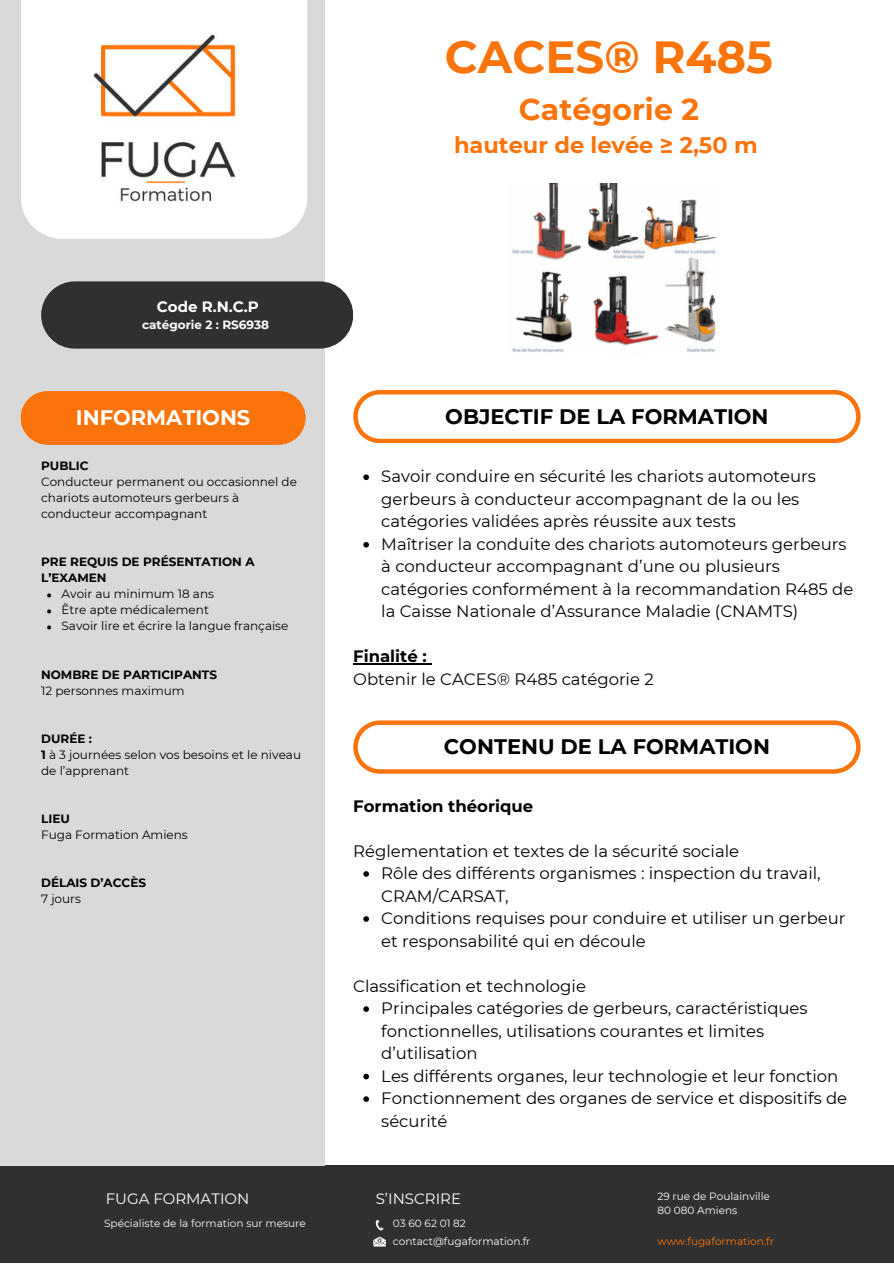
<style>
.page{position:relative;width:894px;height:1264px;background:#fff}
.page>*{position:absolute;margin:0;border:0;box-sizing:border-box;transform-origin:0 0}
.t1{font:700 45px "Montserrat";color:#fa740b}
.t2{font:700 30px "Montserrat";color:#fa740b}
.t3{font:700 22.5px "Montserrat";color:#fa740b}
.t4{font:700 21px "Montserrat";color:#000}
.t5{font:700 21px "Montserrat";color:#fff}
.t6{font:16.5px/22.5px "Montserrat";color:#000}
.t7{font:700 16.5px "Montserrat";color:#000}
.t8{font:15px "Montserrat";color:#fff}
.t9{font:700 15px "Montserrat";color:#fff}
.t10{font:12px/16px "Montserrat";color:#000}
.t11{font:700 12px/16px "Montserrat";color:#000}
.t12{font:700 12px "Montserrat";color:#fff}
.t13{font:10.5px "Montserrat";color:#fff}
.t14{font:10.5px "Montserrat";color:#fa740b}
.s1{font-weight:700}
</style>
<div class="page">
<div style="left:0;top:1165px;width:893px;height:98px;background:#303030"></div>
<div style="left:0;top:0;width:324px;height:1165px;background:#d9d9d9"></div>
<div style="left:41px;top:281px;width:312px;height:67px;background:#303030;border-radius:34px"></div>
<svg style="left:375px;top:1220px;width:8px;height:10px"></svg>
<svg style="left:373px;top:1236px;width:12px;height:10px"></svg>
<div style="left:21px;top:0;width:286px;height:239px;background:#fff"></div>
<img style="left:76px;top:32px;width:176px;height:176px">
<svg style="left:353px;top:390px;width:507px;height:53px"></svg>
<div style="left:21px;top:391px;width:284px;height:53px;background:#fa740b"></div>
<img style="left:512px;top:183px;width:205px;height:169px">
<svg style="left:363px;top:474px;width:6px;height:6px"></svg>
<svg style="left:363px;top:542px;width:6px;height:5px"></svg>
<hr style="left:353px;top:663px;width:73px;height:1px;background:#000">
<svg style="left:47px;top:593px;width:4px;height:4px"></svg>
<svg style="left:47px;top:609px;width:4px;height:4px"></svg>
<svg style="left:47px;top:625px;width:4px;height:4px"></svg>
<svg style="left:353px;top:720px;width:507px;height:53px"></svg>
<svg style="left:363px;top:871px;width:6px;height:5px"></svg>
<svg style="left:363px;top:916px;width:6px;height:5px"></svg>
<svg style="left:363px;top:1006px;width:6px;height:5px"></svg>
<svg style="left:363px;top:1073px;width:6px;height:6px"></svg>
<svg style="left:363px;top:1096px;width:6px;height:5px"></svg>
<p class="t9" style="left:157px;top:297px;width:103px">Code R.N.C.P</p>
<h1 class="t12" style="left:142px;top:317px;width:128px">catégorie 2 : RS6938</h1>
<p class="t1" style="left:445px;top:29px;width:329px">CACES® R485</p>
<p class="t2" style="left:518px;top:91px;width:182px">Catégorie 2</p>
<p class="t3" style="left:454px;top:131px;width:305px">hauteur de levée ≥ 2,50 m</p>
<p class="t5" style="left:76px;top:404px;width:176px">INFORMATIONS</p>
<p class="t4" style="left:445px;top:403px;width:325px">OBJECTIF DE LA FORMATION</p>
<p class="t11" style="left:41px;top:458px;width:49px">PUBLIC</p>
<h2 class="t10" style="left:41px;top:474px;width:257px">Conducteur permanent ou occasionnel de chariots automoteurs gerbeurs à conducteur accompagnant</h2>
<p class="t11" style="left:41px;top:554px;width:215px">PRE REQUIS DE PRÉSENTATION A<br>L’EXAMEN</p>
<p class="t10" style="left:62px;top:586px;width:154px">Avoir au minimum 18 ans</p>
<p class="t10" style="left:62px;top:602px;width:149px">Être apte médicalement</p>
<h1 class="t10" style="left:62px;top:618px;width:228px">Savoir lire et écrire la langue française</h1>
<p class="t11" style="left:41px;top:666px;width:177px">NOMBRE DE PARTICIPANTS</p>
<p class="t10" style="left:41px;top:682px;width:145px">12 personnes maximum</p>
<h5 class="t11" style="left:41px;top:730px;width:52px">DURÉE :</h5>
<h1 class="t10" style="left:41px;top:746px;width:261px"><span class="s1">1</span> à 3 journées selon vos besoins et le niveau de l’apprenant</h1>
<h4 class="t11" style="left:41px;top:810px;width:30px">LIEU</h4>
<h5 class="t10" style="left:41px;top:826px;width:148px">Fuga Formation Amiens</h5>
<p class="t11" style="left:41px;top:874px;width:106px">DÉLAIS D’ACCÈS</p>
<p class="t10" style="left:41px;top:890px;width:41px">7 jours</p>
<p class="t6" style="left:381px;top:465px;width:436px">Savoir conduire en sécurité les chariots automoteurs gerbeurs à conducteur accompagnant de la ou les catégories validées après réussite aux tests</p>
<p class="t6" style="left:381px;top:532px;width:473px">Maîtriser la conduite des chariots automoteurs gerbeurs à conducteur accompagnant d’une ou plusieurs catégories conformément à la recommandation R485 de la Caisse Nationale d’Assurance Maladie (CNAMTS)</p>
<p class="t6" style="left:353px;top:645px;width:302px"><span class="s1">Finalité :<br></span>Obtenir le CACES® R485 catégorie 2</p>
<p class="t4" style="left:444px;top:733px;width:327px">CONTENU DE LA FORMATION</p>
<p class="t7" style="left:353px;top:795px;width:181px">Formation théorique</p>
<h3 class="t6" style="left:353px;top:839px;width:387px">Réglementation et textes de la sécurité sociale</h3>
<p class="t6" style="left:381px;top:861px;width:441px">Rôle des différents organismes : inspection du travail,<br>CRAM/CARSAT,</p>
<h3 class="t6" style="left:381px;top:906px;width:465px">Conditions requises pour conduire et utiliser un gerbeur et responsabilité qui en découle</h3>
<p class="t6" style="left:353px;top:974px;width:234px">Classification et technologie</p>
<p class="t6" style="left:381px;top:996px;width:428px">Principales catégories de gerbeurs, caractéristiques fonctionnelles, utilisations courantes et limites d’utilisation</p>
<p class="t6" style="left:381px;top:1064px;width:458px">Les différents organes, leur technologie et leur fonction</p>
<p class="t6" style="left:381px;top:1086px;width:467px">Fonctionnement des organes de service et dispositifs de sécurité</p>
<p class="t8" style="left:375px;top:1189px;width:87px">S’INSCRIRE</p>
<p class="t13" style="left:393px;top:1234px;width:139px">contact@fugaformation.fr</p>
<p class="t8" style="left:106px;top:1189px;width:145px">FUGA FORMATION</p>
<p class="t13" style="left:104px;top:1217px;width:203px">Spécialiste de la formation sur mesure</p>
<p class="t13" style="left:393px;top:1217px;width:74px">03 60 62 01 82</p>
<p class="t13" style="left:657px;top:1189px;width:114px">29 rue de Poulainville</p>
<p class="t13" style="left:657px;top:1203px;width:81px">80 080 Amiens</p>
<p class="t14" style="left:657px;top:1234px;width:118px">www.fugaformation.fr</p>
</div>
